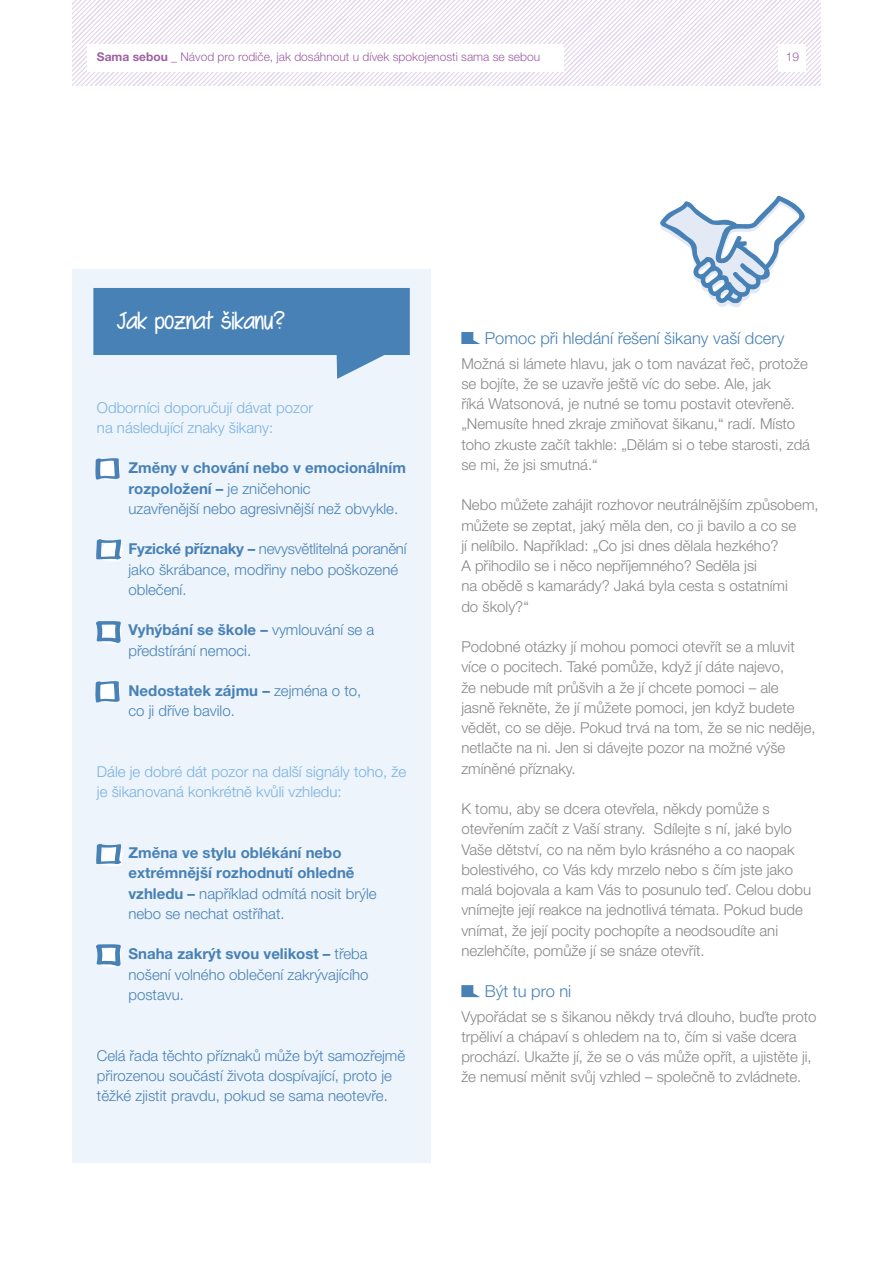
<style>
.page{position:relative;width:893px;height:1263px;background:#fff}
.page>*{position:absolute;margin:0;border:0;box-sizing:border-box;transform-origin:0 0}
.t1{font:500 25.5px "Swagger CE";color:#fff}
.t2{font:300 16.5px "Helvetica Neue LT Pro";color:#4781b6}
.t3{font:300 15px/20.2px "Helvetica Neue LT Pro";color:#878787}
.t4{font:300 15px/20.2px "Helvetica Neue LT Pro";color:#4781b6}
.t5{font:300 15px/20.2px "Helvetica Neue LT Pro";color:#7ab2e1}
.t6{font:700 15px/20.2px "Helvetica Neue LT Pro";color:#4781b6}
.t7{font:300 12px "Helvetica Neue LT Pro";color:#9d5fa3}
.s1{font-weight:700}
.s2{font-weight:300}
</style>
<div class="page">
<img style="left:72px;top:0;width:749px;height:85px">
<div style="left:88px;top:44px;width:476px;height:28px;background:#fff"></div>
<div style="left:779px;top:44px;width:27px;height:28px;background:#fff"></div>
<div style="left:72px;top:269px;width:359px;height:893px;background:#edf4fc"></div>
<svg style="left:461px;top:332px;width:19px;height:12px"></svg>
<svg style="left:461px;top:985px;width:19px;height:12px"></svg>
<svg style="left:93px;top:288px;width:317px;height:91px"></svg>
<svg style="left:95px;top:458px;width:25px;height:22px"></svg>
<svg style="left:95px;top:681px;width:25px;height:22px"></svg>
<svg style="left:96px;top:539px;width:27px;height:23px"></svg>
<svg style="left:96px;top:844px;width:27px;height:22px"></svg>
<svg style="left:96px;top:621px;width:25px;height:23px"></svg>
<svg style="left:96px;top:944px;width:25px;height:23px"></svg>
<svg style="left:660px;top:195px;width:145px;height:112px"></svg>
<p class="t7" style="left:97px;top:50px;width:445px"><span class="s1">Sama sebou</span> _ Návod pro rodiče, jak dosáhnout u dívek spokojenosti sama se sebou</p>
<p class="t7" style="left:786px;top:50px;width:15px">19</p>
<h1 class="t1" style="left:116px;top:304px;width:170px">Jak poznat šikanu?</h1>
<p class="t5" style="left:97px;top:397px;width:218px">Odborníci doporučují dávat pozor na následující znaky šikany:</p>
<p class="t4" style="left:128px;top:457px;width:279px"><span class="s1">Změny v chování nebo v emocionálním rozpoložení –</span> je zničehonic<br>uzavřenější nebo agresivnější než obvykle.</p>
<p class="t4" style="left:128px;top:538px;width:280px"><span class="s1">Fyzické příznaky –</span> nevysvětlitelná poranění jako škrábance, modřiny nebo poškozené oblečení.</p>
<p class="t4" style="left:128px;top:619px;width:247px"><span class="s1">Vyhýbání se škole –</span> vymlouvání se a předstírání nemoci.</p>
<p class="t4" style="left:128px;top:680px;width:234px"><span class="s1">Nedostatek zájmu –</span> zejména o to, co ji dříve bavilo.</p>
<p class="t5" style="left:97px;top:761px;width:311px">Dále je dobré dát pozor na další signály toho, že je šikanovaná konkrétně kvůli vzhledu:</p>
<p class="t6" style="left:128px;top:842px;width:250px">Změna ve stylu oblékání nebo extrémnější rozhodnutí ohledně vzhledu – <span class="s2">například odmítá nosit brýle nebo se nechat ostříhat.</span></p>
<p class="t4" style="left:128px;top:943px;width:242px;text-align:justify"><span class="s1">Snaha zakrýt svou velikost –</span> třeba nošení volného oblečení zakrývajícího postavu.</p>
<p class="t4" style="left:97px;top:1045px;width:310px">Celá řada těchto příznaků může být samozřejmě přirozenou součástí života dospívající, proto je těžké zjistit pravdu, pokud se sama neotevře.</p>
<p class="t2" style="left:485px;top:328px;width:301px">Pomoc při hledání řešení šikany vaší dcery</p>
<p class="t3" style="left:461px;top:353px;width:350px">Možná si lámete hlavu, jak o tom navázat řeč, protože se bojíte, že se uzavře ještě víc do sebe. Ale, jak<br>říká Watsonová, je nutné se tomu postavit otevřeně. „Nemusíte hned zkraje zmiňovat šikanu,“ radí. Místo toho zkuste začít takhle: „Dělám si o tebe starosti, zdá se mi, že jsi smutná.“</p>
<p class="t3" style="left:461px;top:494px;width:359px">Nebo můžete zahájit rozhovor neutrálnějším způsobem, můžete se zeptat, jaký měla den, co ji bavilo a co se<br>jí nelíbilo. Například: „Co jsi dnes dělala hezkého?<br>A přihodilo se i něco nepříjemného? Seděla jsi<br>na obědě s kamarády? Jaká byla cesta s ostatními<br>do školy?“</p>
<p class="t3" style="left:461px;top:636px;width:356px">Podobné otázky jí mohou pomoci otevřít se a mluvit více o pocitech. Také pomůže, když jí dáte najevo,<br>že nebude mít průšvih a že jí chcete pomoci – ale jasně řekněte, že jí můžete pomoci, jen když budete vědět, co se děje. Pokud trvá na tom, že se nic neděje, netlačte na ni. Jen si dávejte pozor na možné výše zmíněné příznaky.</p>
<p class="t3" style="left:461px;top:798px;width:351px">K tomu, aby se dcera otevřela, někdy pomůže s otevřením začít z Vaší strany. Sdílejte s ní, jaké bylo Vaše dětství, co na něm bylo krásného a co naopak bolestivého, co Vás kdy mrzelo nebo s čím jste jako malá bojovala a kam Vás to posunulo teď. Celou dobu vnímejte její reakce na jednotlivá témata. Pokud bude vnímat, že její pocity pochopíte a neodsoudíte ani nezlehčíte, pomůže jí se snáze otevřít.</p>
<p class="t2" style="left:485px;top:981px;width:88px">Být tu pro ni</p>
<p class="t3" style="left:461px;top:1006px;width:357px">Vypořádat se s šikanou někdy trvá dlouho, buďte proto trpěliví a chápaví s ohledem na to, čím si vaše dcera prochází. Ukažte jí, že se o vás může opřít, a ujistěte ji, že nemusí měnit svůj vzhled – společně to zvládnete.</p>
</div>
